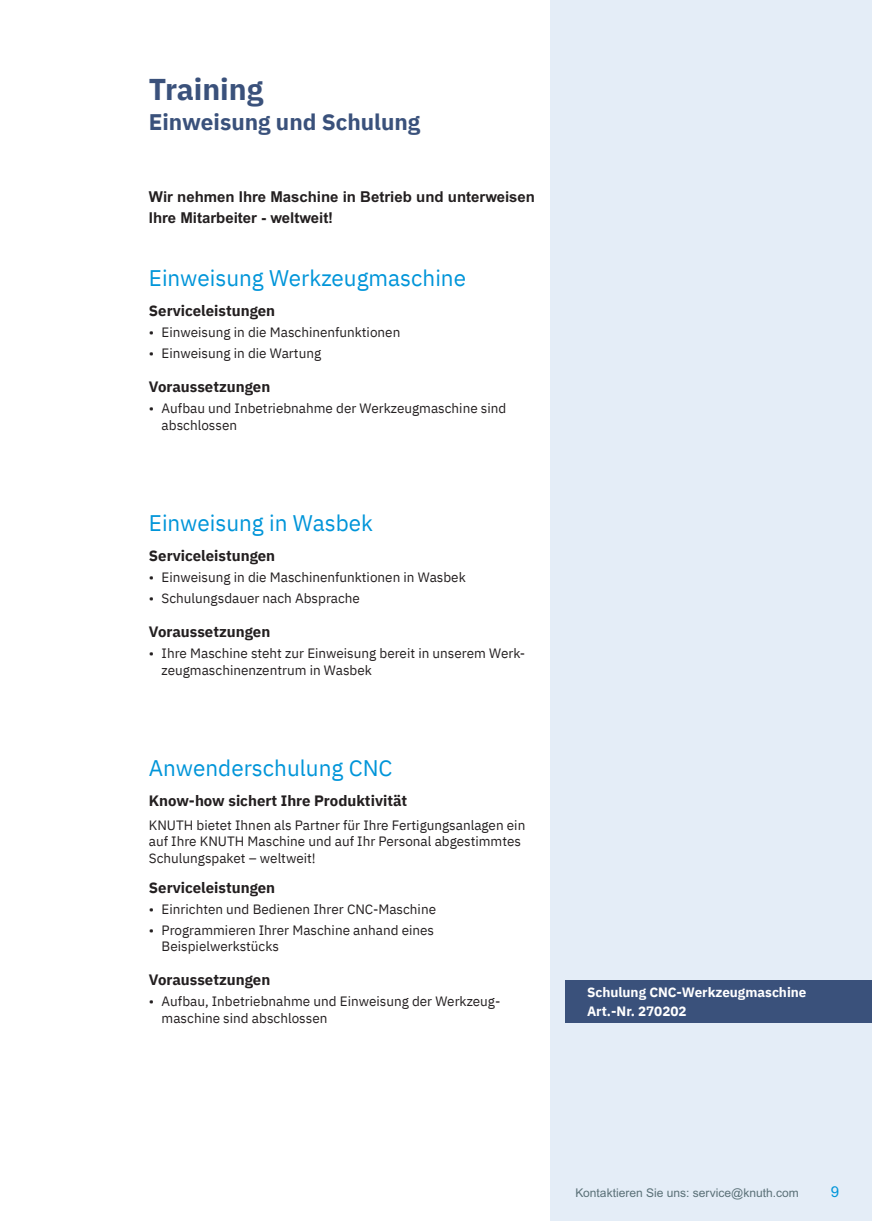
<style>
.page{position:relative;width:872px;height:1221px;background:#fff}
.page>*{position:absolute;margin:0;border:0;box-sizing:border-box;transform-origin:0 0}
.t1{font:700 30px "IBM Plex Sans";color:#3a517b}
.t2{font:22.5px "IBM Plex Sans";color:#0095d9}
.t3{font:700 22.5px "IBM Plex Sans";color:#3a517b}
.t4{font:700 15px "IBM Plex Sans";color:#231f20}
.t5{font:700 15px/21px "Arial MT Pro";color:#231f20}
.t6{font:15px "Arial MT Pro";color:#0095d9}
.t7{font:13.5px/16.5px "IBM Plex Sans";color:#231f20}
.t8{font:700 13.5px/19.2px "IBM Plex Sans";color:#fff}
.t9{font:12px "Arial MT Pro";color:#5a7077}
</style>
<div class="page">
<div style="left:551px;top:0;width:321px;height:1220px;background:#e4edf7"></div>
<div style="left:566px;top:980px;width:306px;height:42px;background:#3a517b"></div>
<h1 class="t1" style="left:149px;top:65px;width:116px">Training</h1>
<h2 class="t3" style="left:149px;top:104px;width:273px">Einweisung und Schulung</h2>
<p class="t5" style="left:149px;top:187px;width:388px">Wir nehmen Ihre Maschine in Betrieb und unterweisen<br>Ihre Mitarbeiter - weltweit!</p>
<h2 class="t2" style="left:149px;top:261px;width:319px">Einweisung Werkzeugmaschine</h2>
<p class="t4" style="left:149px;top:299px;width:128px">Serviceleistungen</p>
<p class="t7" style="left:149px;top:323px;width:253px">• Einweisung in die Maschinenfunktionen</p>
<p class="t7" style="left:149px;top:344px;width:174px">• Einweisung in die Wartung</p>
<p class="t4" style="left:149px;top:375px;width:123px">Voraussetzungen</p>
<p class="t7" style="left:162px;top:399px;width:346px;text-indent:-13px">• Aufbau und Inbetriebnahme der Werkzeugmaschine sind abschlossen</p>
<h2 class="t2" style="left:149px;top:506px;width:226px">Einweisung in Wasbek</h2>
<p class="t4" style="left:149px;top:543px;width:128px">Serviceleistungen</p>
<p class="t7" style="left:149px;top:568px;width:318px">• Einweisung in die Maschinenfunktionen in Wasbek</p>
<p class="t7" style="left:149px;top:588px;width:213px">• Schulungsdauer nach Absprache</p>
<p class="t4" style="left:149px;top:619px;width:123px">Voraussetzungen</p>
<p class="t7" style="left:162px;top:644px;width:365px;text-indent:-13px">• Ihre Maschine steht zur Einweisung bereit in unserem Werk&shy;zeugmaschinenzentrum in Wasbek</p>
<h2 class="t2" style="left:149px;top:750px;width:245px">Anwenderschulung CNC</h2>
<p class="t4" style="left:149px;top:788px;width:260px">Know-how sichert Ihre Produktivität</p>
<p class="t7" style="left:149px;top:815px;width:378px">KNUTH bietet Ihnen als Partner für Ihre Fertigungsanlagen ein auf Ihre KNUTH Maschine und auf Ihr Personal abgestimmtes<br>Schulungspaket – weltweit!</p>
<p class="t4" style="left:149px;top:875px;width:128px">Serviceleistungen</p>
<p class="t7" style="left:149px;top:899px;width:289px">• Einrichten und Bedienen Ihrer CNC-Maschine</p>
<p class="t7" style="left:162px;top:920px;width:274px;text-indent:-13px">• Programmieren Ihrer Maschine anhand eines<br>Beispielwerkstücks</p>
<p class="t4" style="left:149px;top:968px;width:123px">Voraussetzungen</p>
<p class="t7" style="left:162px;top:992px;width:340px;text-indent:-13px">• Aufbau, Inbetriebnahme und Einweisung der Werkzeug&shy;maschine sind abschlossen</p>
<p class="t8" style="left:587px;top:981px;width:221px">Schulung CNC-Werkzeugmaschine<br>Art.-Nr. 270202</p>
<p class="t9" style="left:575px;top:1185px;width:225px">Kontaktieren Sie uns: service@knuth.com</p>
<p class="t6" style="left:830px;top:1182px;width:10px">9</p>
</div>
